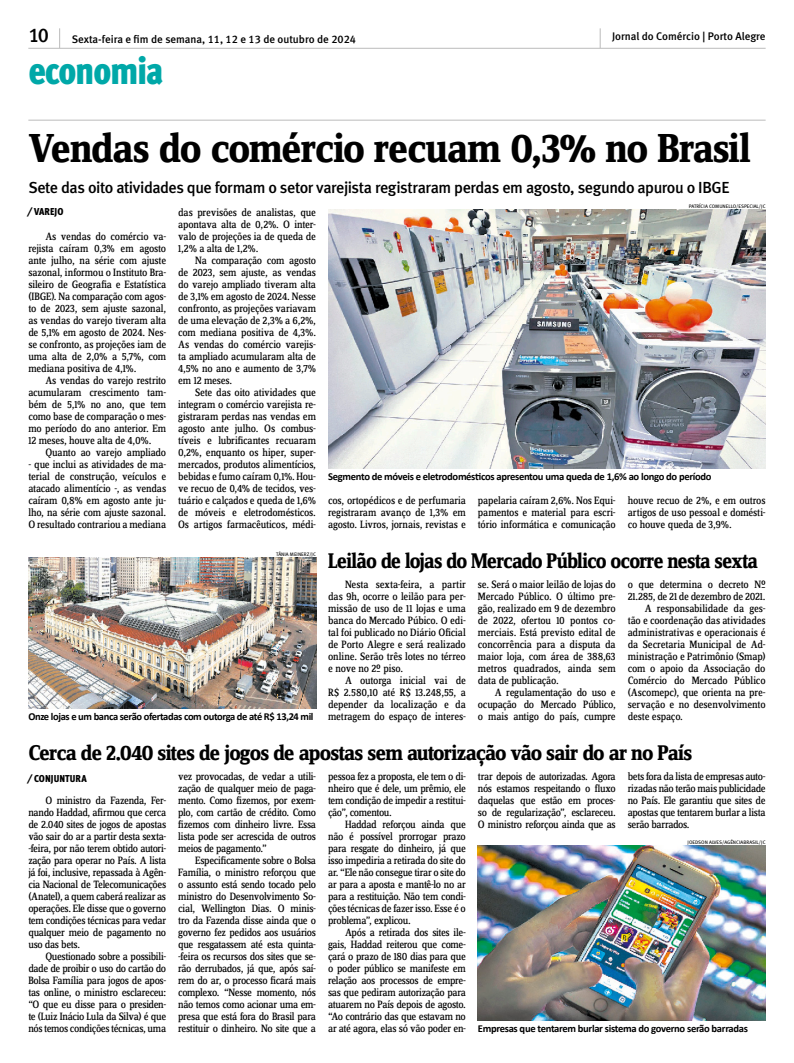
<style>
.page{position:relative;width:794px;height:1063px;background:#fff}
.page>*{position:absolute;margin:0;border:0;box-sizing:border-box;transform-origin:0 0}
.Abre{font:700 42px "Zine Serif Dis";letter-spacing:-.035em;color:#000}
.t1{font:38px "Meta Cond Black LF";letter-spacing:-.035em;color:#00a8a8}
.Matéria_3_2_1{font:700 22px "Zine Serif Dis";letter-spacing:-.04em;color:#000}
.Matéria_3_2_1-2{font:700 22px "Zine Serif Dis";letter-spacing:-.04em;color:#000;scale:.95 1}
.t2{font:19.9px "Meta Medium LF";color:#000}
.Linha_de_apoio{font:16px "Meta Medium LF";letter-spacing:-.025em;color:#000}
.TEXTO{font:11px/12px "Zine Serif Dis";letter-spacing:-.025em;color:#000;text-align:justify}
.Cabeçalho{font:11px "Meta Medium LF";color:#000}
.Legenda{font:700 10.6px "Calibri";letter-spacing:-.03em;color:#000}
.t3{font:10px "Meta Cond Black LF";letter-spacing:.005em;color:#000}
.Crédito{font:5px "Meta Book Caps";color:#000}
</style>
<div class="page">
<hr style="left:28px;top:48px;width:737px;height:1px;background:#bbb">
<hr style="left:28px;top:120px;width:737px;height:1px;background:#bbb">
<svg style="left:59px;top:28px;width:1px;height:20px"></svg>
<svg style="left:600px;top:28px;width:1px;height:20px"></svg>
<img style="left:328px;top:209px;width:437px;height:259px">
<img style="left:478px;top:845px;width:287px;height:175px">
<img style="left:28px;top:557px;width:288px;height:151px">
<p class="t2" style="left:28px;top:24px;width:22px">10</p>
<p class="Cabeçalho" style="left:612px;top:30px;width:155px">Jornal do Comércio | Porto Alegre</p>
<h2 class="t1" style="left:28px;top:48px;width:137px">economia</h2>
<p class="Cabeçalho" style="left:72px;top:32px;width:286px">Sexta-feira e fim de semana, 11, 12 e 13 de outubro de 2024</p>
<p class="Abre" style="left:28px;top:126px;width:724px">Vendas do comércio recuam 0,3% no Brasil</p>
<p class="Linha_de_apoio" style="left:28px;top:178px;width:702px">Sete das oito atividades que formam o setor varejista registraram perdas em agosto, segundo apurou o IBGE</p>
<p class="TEXTO" style="left:28px;top:231px;width:139px;text-indent:17px">As vendas do comércio va&shy;rejista caíram 0,3% em agosto ante julho, na série com ajuste sazonal, informou o Instituto Bra&shy;sileiro de Geografia e Estatística (IBGE). Na comparação com agos&shy;to de 2023, sem ajuste sazonal, as vendas do varejo tiveram alta de 5,1% em agosto de 2024. Nes&shy;se confronto, as projeções iam de uma alta de 2,0% a 5,7%, com mediana positiva de 4,1%.</p>
<p class="TEXTO" style="left:28px;top:375px;width:139px;text-indent:17px">As vendas do varejo restrito acumularam crescimento tam&shy;bém de 5,1% no ano, que tem como base de comparação o mes&shy;mo período do ano anterior. Em 12 meses, houve alta de 4,0%.</p>
<p class="TEXTO" style="left:45px;top:447px;width:122px">Quanto ao varejo ampliado</p>
<p class="TEXTO" style="left:28px;top:459px;width:139px">- que inclui as atividades de ma&shy;terial de construção, veículos e atacado alimentício -, as vendas caíram 0,8% em agosto ante ju&shy;lho, na série com ajuste sazonal.<br>O resultado contrariou a mediana</p>
<p class="Crédito" style="left:689px;top:204px;width:78px">PATRÍCIA COMUNELLO/ESPECIAL/JC</p>
<p class="t3" style="left:28px;top:206px;width:37px">⁄ VAREJO</p>
<p class="TEXTO" style="left:178px;top:207px;width:139px">das previsões de analistas, que apontava alta de 0,2%. O inter&shy;valo de projeções ia de queda de 1,2% a alta de 1,2%.</p>
<p class="TEXTO" style="left:178px;top:255px;width:139px;text-indent:17px">Na comparação com agosto de 2023, sem ajuste, as vendas do varejo ampliado tiveram alta de 3,1% em agosto de 2024. Nesse confronto, as projeções variavam de uma elevação de 2,3% a 6,2%, com mediana positiva de 4,3%.<br>As vendas do comércio varejis&shy;ta ampliado acumularam alta de 4,5% no ano e aumento de 3,7% em 12 meses.</p>
<p class="TEXTO" style="left:178px;top:387px;width:139px;text-indent:17px">Sete das oito atividades que integram o comércio varejista re&shy;gistraram perdas nas vendas em agosto ante julho. Os combus&shy;tíveis e lubrificantes recuaram 0,2%, enquanto os hiper, super&shy;mercados, produtos alimentícios, bebidas e fumo caíram 0,1%. Hou&shy;ve recuo de 0,4% de tecidos, ves&shy;tuário e calçados e queda de 1,6% de móveis e eletrodomésticos.<br>Os artigos farmacêuticos, médi-</p>
<p class="Legenda" style="left:328px;top:469px;width:385px">Segmento de móveis e eletrodomésticos apresentou uma queda de 1,6% ao longo do período</p>
<p class="TEXTO" style="left:328px;top:495px;width:139px">cos, ortopédicos e de perfumaria registraram avanço de 1,3% em agosto. Livros, jornais, revistas e</p>
<p class="TEXTO" style="left:478px;top:495px;width:139px">papelaria caíram 2,6%. Nos Equi&shy;pamentos e material para escri&shy;tório informática e comunicação</p>
<p class="TEXTO" style="left:628px;top:495px;width:139px">houve recuo de 2%, e em outros artigos de uso pessoal e domésti&shy;co houve queda de 3,9%.</p>
<p class="Crédito" style="left:276px;top:552px;width:41px">TÂNIA MEINERZ/JC</p>
<p class="Legenda" style="left:28px;top:709px;width:287px">Onze lojas e um banca serão ofertadas com outorga de até R$ 13,24 mil</p>
<p class="Matéria_3_2_1-2" style="left:328px;top:549px;width:454px">Leilão de lojas do Mercado Público ocorre nesta sexta</p>
<p class="TEXTO" style="left:328px;top:579px;width:139px;text-indent:17px">Nesta sexta-feira, a partir das 9h, ocorre o leilão para per&shy;missão de uso de 11 lojas e uma banca do Mercado Púbico. O edi&shy;tal foi publicado no Diário Oficial de Porto Alegre e será realizado online. Serão três lotes no térreo e nove no 2º piso.</p>
<p class="TEXTO" style="left:328px;top:675px;width:139px;text-indent:17px">A outorga inicial vai de R$ 2.580,10 até R$ 13.248,55, a depender da localização e da metragem do espaço de interes-</p>
<p class="TEXTO" style="left:478px;top:579px;width:139px">se. Será o maior leilão de lojas do Mercado Público. O último pre&shy;gão, realizado em 9 de dezembro de 2022, ofertou 10 pontos co&shy;merciais. Está previsto edital de concorrência para a disputa da maior loja, com área de 388,63 metros quadrados, ainda sem data de publicação.</p>
<p class="TEXTO" style="left:478px;top:687px;width:139px;text-indent:17px">A regulamentação do uso e ocupação do Mercado Público, o mais antigo do país, cumpre</p>
<p class="TEXTO" style="left:628px;top:579px;width:139px">o que determina o decreto Nº<br>21.285, de 21 de dezembro de 2021.</p>
<p class="TEXTO" style="left:628px;top:603px;width:139px;text-indent:17px">A responsabilidade da ges&shy;tão e coordenação das atividades administrativas e operacionais é da Secretaria Municipal de Ad&shy;ministração e Patrimônio (Smap) com o apoio da Associação do Comércio do Mercado Público (Ascomepc), que orienta na pre&shy;servação e no desenvolvimento deste espaço.</p>
<p class="Matéria_3_2_1" style="left:28px;top:741px;width:665px">Cerca de 2.040 sites de jogos de apostas sem autorização vão sair do ar no País</p>
<p class="TEXTO" style="left:28px;top:795px;width:139px;text-indent:17px">O ministro da Fazenda, Fer&shy;nando Haddad, afirmou que cerca de 2.040 sites de jogos de apostas vão sair do ar a partir desta sexta--feira, por não terem obtido autori&shy;zação para operar no País. A lista já foi, inclusive, repassada à Agên&shy;cia Nacional de Telecomunicações (Anatel), a quem caberá realizar as operações. Ele disse que o governo tem condições técnicas para vedar qualquer meio de pagamento no uso das bets.</p>
<p class="TEXTO" style="left:28px;top:951px;width:139px;text-indent:17px">Questionado sobre a possibili&shy;dade de proibir o uso do cartão do Bolsa Família para jogos de apos&shy;tas online, o ministro esclareceu: “O que eu disse para o presiden&shy;te (Luiz Inácio Lula da Silva) é que nós temos condições técnicas, uma</p>
<p class="TEXTO" style="left:178px;top:771px;width:139px">vez provocadas, de vedar a utili&shy;zação de qualquer meio de paga&shy;mento. Como fizemos, por exem&shy;plo, com cartão de crédito. Como fizemos com dinheiro livre. Essa lista pode ser acrescida de outros meios de pagamento.”</p>
<p class="TEXTO" style="left:178px;top:855px;width:139px;text-indent:17px">Especificamente sobre o Bolsa Família, o ministro reforçou que o assunto está sendo tocado pelo ministro do Desenvolvimento So&shy;cial, Wellington Dias. O minis&shy;tro da Fazenda disse ainda que o governo fez pedidos aos usuários que resgatassem até esta quinta--feira os recursos dos sites que se&shy;rão derrubados, já que, após saí&shy;rem do ar, o processo ficará mais complexo. “Nesse momento, nós não temos como acionar uma em&shy;presa que está fora do Brasil para restituir o dinheiro. No site que a</p>
<p class="TEXTO" style="left:328px;top:771px;width:139px">pessoa fez a proposta, ele tem o di&shy;nheiro que é dele, um prêmio, ele tem condição de impedir a restitui&shy;ção”, comentou.</p>
<p class="TEXTO" style="left:328px;top:819px;width:139px;text-indent:17px">Haddad reforçou ainda que não é possível prorrogar prazo para resgate do dinheiro, já que isso impediria a retirada do site do ar. “Ele não consegue tirar o site do ar para a aposta e mantê-lo no ar para a restituição. Não tem condi&shy;ções técnicas de fazer isso. Esse é o problema”, explicou.</p>
<p class="TEXTO" style="left:328px;top:927px;width:139px;text-indent:17px">Após a retirada dos sites ile&shy;gais, Haddad reiterou que come&shy;çará o prazo de 180 dias para que o poder público se manifeste em relação aos processos de empre&shy;sas que pediram autorização para atuarem no País depois de agosto. “Ao contrário das que estavam no ar até agora, elas só vão poder en-</p>
<p class="TEXTO" style="left:478px;top:771px;width:139px">trar depois de autorizadas. Agora nós estamos respeitando o fluxo daquelas que estão em proces&shy;so de regularização”, esclareceu.<br>O ministro reforçou ainda que as</p>
<p class="TEXTO" style="left:628px;top:771px;width:139px">bets fora da lista de empresas auto&shy;rizadas não terão mais publicidade no País. Ele garantiu que sites de apostas que tentarem burlar a lista serão barrados.</p>
<p class="t3" style="left:28px;top:773px;width:60px">⁄ CONJUNTURA</p>
<p class="Crédito" style="left:687px;top:840px;width:80px">JOEDSON ALVES/AGÊNCIABRASIL/JC</p>
<p class="Legenda" style="left:478px;top:1021px;width:271px">Empresas que tentarem burlar sistema do governo serão barradas</p>
</div>
